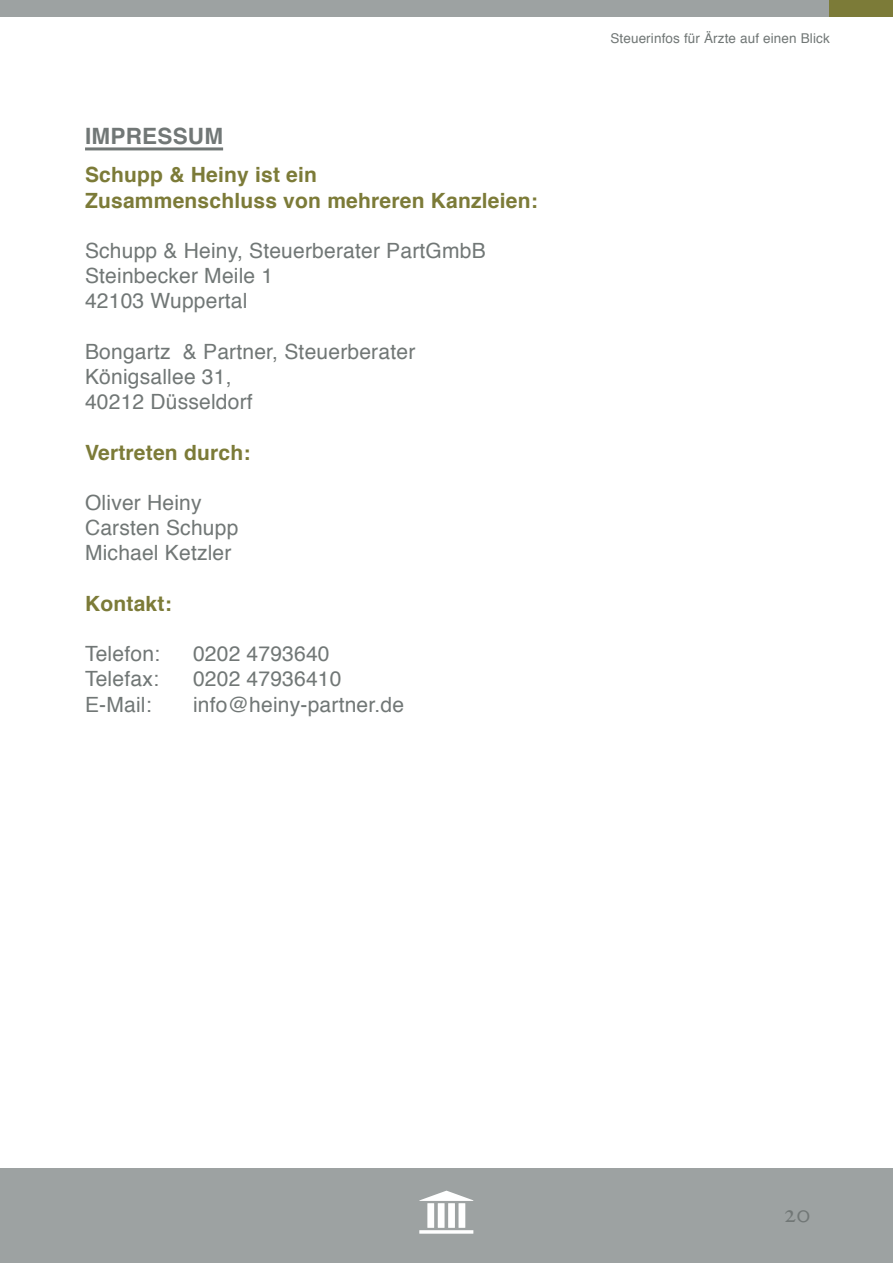
<style>
.page{position:relative;width:893px;height:1263px;background:#fff}
.page>*{position:absolute;margin:0;border:0;box-sizing:border-box;transform-origin:0 0}
.t1{font:27px "Adobe Garamond Regular SC";color:#717776}
.t2{font:700 22.5px "Helvetica";letter-spacing:.01em;color:#717776}
.P14{font:21px "Helvetica";letter-spacing:.01em;color:#717776}
.P14-2{font:700 21px/25.2px "Helvetica";letter-spacing:.01em;color:#7c7b38}
.t3{font:13.5px "Helvetica";letter-spacing:.01em;color:#717776}
</style>
<div class="page">
<div style="left:0;top:0;width:830px;height:17px;background:#9da2a2"></div>
<div style="left:829px;top:0;width:64px;height:17px;background:#7c7b38"></div>
<div style="left:0;top:1168px;width:893px;height:95px;background:#9da2a2"></div>
<svg style="left:419px;top:1191px;width:55px;height:10px"></svg>
<div style="left:427px;top:1203px;width:7px;height:25px;background:#fff"></div>
<div style="left:438px;top:1203px;width:7px;height:25px;background:#fff"></div>
<div style="left:448px;top:1203px;width:7px;height:25px;background:#fff"></div>
<div style="left:458px;top:1203px;width:7px;height:25px;background:#fff"></div>
<svg style="left:419px;top:1230px;width:54px;height:4px"></svg>
<hr style="left:85px;top:147px;width:138px;height:3px;background:#717776">
<h3 class="t2" style="left:85px;top:118px;width:140px">IMPRESSUM</h3>
<p class="P14-2" style="left:85px;top:163px;width:454px">Schupp &amp; Heiny ist ein<br>Zusammenschluss von mehreren Kanzleien:</p>
<p class="P14" style="left:85px;top:234px;width:402px">Schupp &amp; Heiny, Steuerberater PartGmbB</p>
<p class="P14" style="left:85px;top:260px;width:190px">Steinbecker Meile 1</p>
<p class="P14" style="left:85px;top:285px;width:164px">42103 Wuppertal</p>
<p class="P14" style="left:85px;top:335px;width:332px">Bongartz &amp; Partner, Steuerberater</p>
<p class="P14" style="left:85px;top:360px;width:148px">Königsallee 31,</p>
<p class="P14" style="left:85px;top:386px;width:169px">40212 Düsseldorf</p>
<p class="P14-2" style="left:85px;top:440px;width:167px">Vertreten durch:</p>
<p class="P14" style="left:85px;top:486px;width:118px">Oliver Heiny</p>
<p class="P14" style="left:85px;top:512px;width:155px">Carsten Schupp</p>
<p class="P14" style="left:85px;top:537px;width:148px">Michael Ketzler</p>
<p class="P14-2" style="left:85px;top:591px;width:88px">Kontakt:</p>
<p class="P14" style="left:85px;top:638px;width:77px">Telefon:</p>
<p class="P14" style="left:193px;top:638px;width:138px">0202 4793640</p>
<p class="P14" style="left:85px;top:663px;width:75px">Telefax:</p>
<p class="P14" style="left:193px;top:663px;width:150px">0202 47936410</p>
<p class="P14" style="left:85px;top:688px;width:68px">E-Mail:</p>
<p class="P14" style="left:193px;top:688px;width:213px">info@heiny-partner.de</p>
<p class="t3" style="left:610px;top:27px;width:221px">Steuerinfos für Ärzte auf einen Blick</p>
<p class="t1" style="left:784px;top:1199px;width:28px">20</p>
</div>
